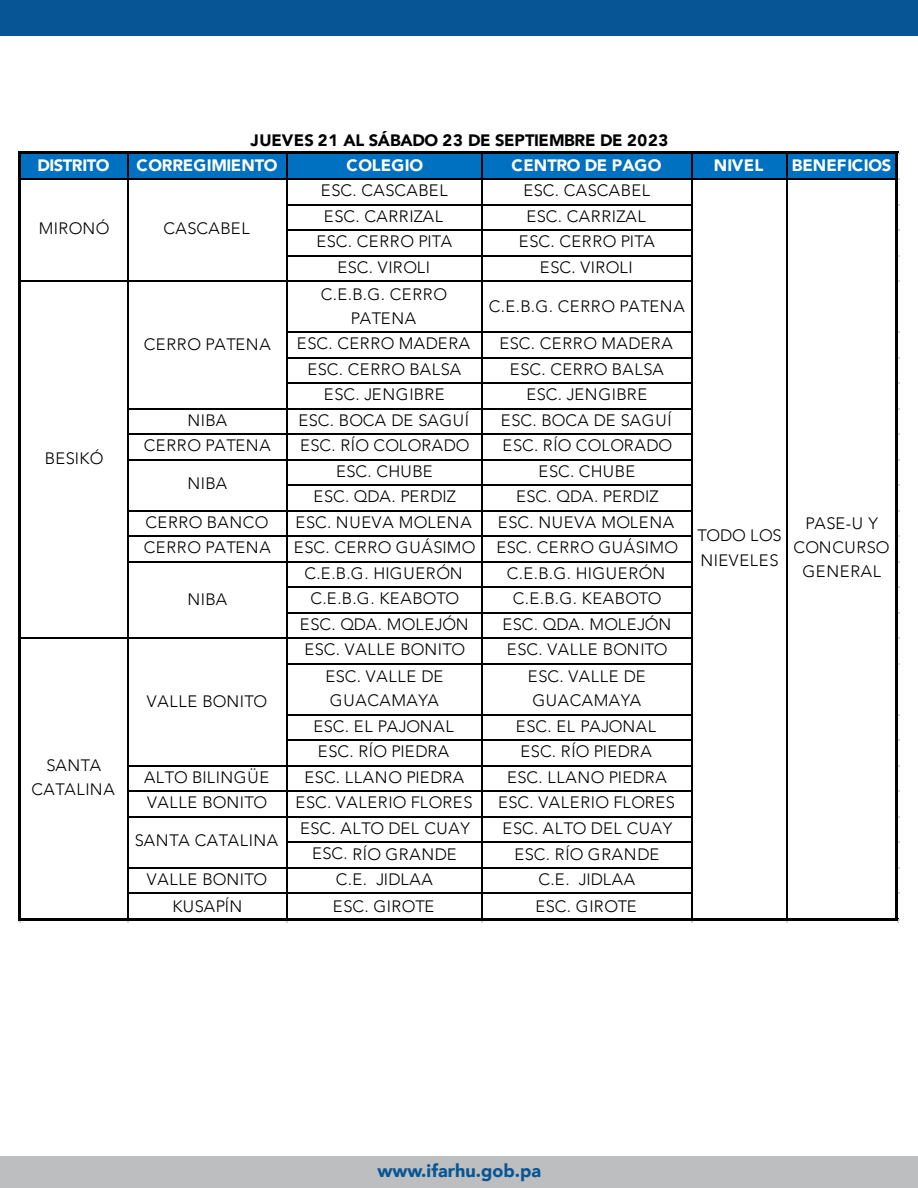
<style>
.page{position:relative;width:918px;height:1188px;background:#fff}
.page>*{position:absolute;margin:0;border:0;box-sizing:border-box;transform-origin:0 0}
.t1{font:900 18px "Avenir";color:#075594}
.t2{font:300 16.5px/24px "Avenir";letter-spacing:.04em;color:#000;text-align:center}
.t3{font:300 16.5px "Avenir";letter-spacing:.015em;color:#000}
.t4{font:300 16.5px "Avenir";letter-spacing:-.01em;color:#000}
.t5{font:900 16.5px "Avenir";letter-spacing:-.01em;color:#fff}
.t6{font:300 16.5px "Avenir";letter-spacing:.01em;color:#000}
.t7{font:900 16.5px "Avenir";letter-spacing:-.01em;color:#000}
.t8{font:900 16.5px "Avenir";letter-spacing:-.03em;color:#fff}
.t9{font:300 16.5px "Avenir";letter-spacing:.02em;color:#000}
</style>
<div class="page">
<div style="left:0;top:1157px;width:918px;height:31px;background:#bcbec0"></div>
<div style="left:0;top:0;width:918px;height:36px;background:#075594"></div>
<div style="left:19px;top:153px;width:879px;height:27px;background:#0070c0"></div>
<hr style="left:21px;top:152px;width:877px;height:2px;background:#000">
<hr style="left:21px;top:178px;width:874px;height:2px;background:#000">
<hr style="left:288px;top:204px;width:405px;height:2px;background:#000">
<hr style="left:288px;top:230px;width:405px;height:1px;background:#000">
<hr style="left:288px;top:255px;width:405px;height:1px;background:#000">
<hr style="left:21px;top:280px;width:672px;height:2px;background:#000">
<hr style="left:288px;top:332px;width:405px;height:1px;background:#000">
<hr style="left:288px;top:357px;width:405px;height:1px;background:#000">
<hr style="left:288px;top:382px;width:405px;height:2px;background:#000">
<hr style="left:129px;top:408px;width:564px;height:2px;background:#000">
<hr style="left:129px;top:434px;width:564px;height:1px;background:#000">
<hr style="left:129px;top:459px;width:564px;height:1px;background:#000">
<hr style="left:288px;top:484px;width:405px;height:2px;background:#000">
<hr style="left:129px;top:510px;width:564px;height:2px;background:#000">
<hr style="left:129px;top:536px;width:564px;height:1px;background:#000">
<hr style="left:129px;top:561px;width:564px;height:1px;background:#000">
<hr style="left:288px;top:586px;width:405px;height:2px;background:#000">
<hr style="left:288px;top:612px;width:405px;height:2px;background:#000">
<hr style="left:21px;top:638px;width:672px;height:1px;background:#000">
<hr style="left:288px;top:663px;width:405px;height:1px;background:#000">
<hr style="left:288px;top:714px;width:405px;height:2px;background:#000">
<hr style="left:288px;top:740px;width:405px;height:1px;background:#000">
<hr style="left:129px;top:765px;width:564px;height:1px;background:#000">
<hr style="left:129px;top:790px;width:564px;height:2px;background:#000">
<hr style="left:129px;top:816px;width:564px;height:2px;background:#000">
<hr style="left:288px;top:842px;width:405px;height:1px;background:#000">
<hr style="left:129px;top:867px;width:564px;height:1px;background:#000">
<hr style="left:129px;top:892px;width:564px;height:2px;background:#000">
<hr style="left:18px;top:152px;width:3px;height:769px;background:#000">
<hr style="left:127px;top:154px;width:2px;height:764px;background:#000">
<hr style="left:286px;top:154px;width:2px;height:764px;background:#000">
<hr style="left:481px;top:154px;width:2px;height:764px;background:#000">
<hr style="left:691px;top:154px;width:2px;height:764px;background:#000">
<hr style="left:786px;top:154px;width:1px;height:764px;background:#000">
<hr style="left:21px;top:918px;width:877px;height:3px;background:#000">
<hr style="left:895px;top:154px;width:3px;height:767px;background:#000">
<p class="t7" style="left:250px;top:126px;width:419px">JUEVES 21 AL SÁBADO 23 DE SEPTIEMBRE DE 2023</p>
<p class="t8" style="left:37px;top:151px;width:74px">DISTRITO</p>
<p class="t5" style="left:136px;top:151px;width:143px">CORREGIMIENTO</p>
<p class="t5" style="left:346px;top:151px;width:78px">COLEGIO</p>
<p class="t5" style="left:511px;top:151px;width:152px">CENTRO DE PAGO</p>
<p class="t5" style="left:714px;top:151px;width:51px">NIVEL</p>
<p class="t5" style="left:792px;top:151px;width:101px">BENEFICIOS</p>
<p class="t2" style="left:321px;top:179px;width:128px">ESC. CASCABEL</p>
<p class="t2" style="left:523px;top:179px;width:128px">ESC. CASCABEL</p>
<p class="t2" style="left:324px;top:204px;width:121px">ESC. CARRIZAL</p>
<p class="t2" style="left:526px;top:204px;width:121px">ESC. CARRIZAL</p>
<p class="t2" style="left:316px;top:230px;width:137px">ESC. CERRO PITA</p>
<p class="t2" style="left:519px;top:230px;width:137px">ESC. CERRO PITA</p>
<p class="t2" style="left:337px;top:255px;width:94px">ESC. VIROLI</p>
<p class="t2" style="left:540px;top:255px;width:94px">ESC. VIROLI</p>
<p class="t2" style="left:321px;top:282px;width:128px">C.E.B.G. CERRO<br>PATENA</p>
<p class="t2" style="left:39px;top:216px;width:72px">MIRONÓ</p>
<p class="t2" style="left:163px;top:216px;width:88px">CASCABEL</p>
<p class="t2" style="left:489px;top:294px;width:197px">C.E.B.G. CERRO PATENA</p>
<p class="t2" style="left:45px;top:446px;width:60px">BESIKÓ</p>
<p class="t2" style="left:31px;top:753px;width:85px">SANTA<br>CATALINA</p>
<p class="t2" style="left:144px;top:332px;width:128px">CERRO PATENA</p>
<p class="t2" style="left:297px;top:332px;width:175px">ESC. CERRO MADERA</p>
<p class="t2" style="left:499px;top:332px;width:175px">ESC. CERRO MADERA</p>
<p class="t2" style="left:307px;top:357px;width:155px">ESC. CERRO BALSA</p>
<p class="t2" style="left:510px;top:357px;width:155px">ESC. CERRO BALSA</p>
<p class="t2" style="left:324px;top:383px;width:122px">ESC. JENGIBRE</p>
<p class="t2" style="left:526px;top:383px;width:122px">ESC. JENGIBRE</p>
<p class="t2" style="left:187px;top:408px;width:41px">NIBA</p>
<p class="t3" style="left:298px;top:411px;width:172px">ESC. BOCA DE SAGUÍ</p>
<p class="t3" style="left:501px;top:411px;width:172px">ESC. BOCA DE SAGUÍ</p>
<p class="t2" style="left:144px;top:434px;width:128px">CERRO PATENA</p>
<p class="t2" style="left:300px;top:434px;width:171px">ESC. RÍO COLORADO</p>
<p class="t2" style="left:503px;top:434px;width:171px">ESC. RÍO COLORADO</p>
<p class="t3" style="left:336px;top:461px;width:98px">ESC. CHUBE</p>
<p class="t3" style="left:539px;top:461px;width:98px">ESC. CHUBE</p>
<p class="t4" style="left:314px;top:487px;width:144px">ESC. QDA. PERDIZ</p>
<p class="t4" style="left:516px;top:487px;width:144px">ESC. QDA. PERDIZ</p>
<p class="t2" style="left:146px;top:510px;width:125px">CERRO BANCO</p>
<p class="t2" style="left:296px;top:510px;width:178px">ESC. NUEVA MOLENA</p>
<p class="t2" style="left:498px;top:510px;width:178px">ESC. NUEVA MOLENA</p>
<p class="t2" style="left:144px;top:536px;width:128px">CERRO PATENA</p>
<p class="t2" style="left:294px;top:536px;width:183px">ESC. CERRO GUÁSIMO</p>
<p class="t2" style="left:496px;top:536px;width:183px">ESC. CERRO GUÁSIMO</p>
<p class="t2" style="left:304px;top:561px;width:160px">C.E.B.G. HIGUERÓN</p>
<p class="t2" style="left:507px;top:561px;width:160px">C.E.B.G. HIGUERÓN</p>
<p class="t3" style="left:310px;top:589px;width:150px">C.E.B.G. KEABOTO</p>
<p class="t3" style="left:513px;top:589px;width:150px">C.E.B.G. KEABOTO</p>
<p class="t4" style="left:300px;top:615px;width:170px">ESC. QDA. MOLEJÓN</p>
<p class="t4" style="left:502px;top:615px;width:170px">ESC. QDA. MOLEJÓN</p>
<p class="t2" style="left:304px;top:638px;width:162px">ESC. VALLE BONITO</p>
<p class="t2" style="left:507px;top:638px;width:162px">ESC. VALLE BONITO</p>
<p class="t2" style="left:325px;top:665px;width:119px;text-align:left">ESC. VALLE DE<br>GUACAMAYA</p>
<p class="t2" style="left:528px;top:665px;width:119px;text-align:left">ESC. VALLE DE<br>GUACAMAYA</p>
<p class="t2" style="left:313px;top:714px;width:142px">ESC. EL PAJONAL</p>
<p class="t2" style="left:516px;top:714px;width:142px">ESC. EL PAJONAL</p>
<p class="t6" style="left:318px;top:742px;width:133px">ESC. RÍO PIEDRA</p>
<p class="t6" style="left:521px;top:742px;width:133px">ESC. RÍO PIEDRA</p>
<p class="t2" style="left:144px;top:765px;width:127px">ALTO BILINGÜE</p>
<p class="t2" style="left:304px;top:765px;width:161px">ESC. LLANO PIEDRA</p>
<p class="t2" style="left:507px;top:765px;width:161px">ESC. LLANO PIEDRA</p>
<p class="t2" style="left:147px;top:791px;width:122px">VALLE BONITO</p>
<p class="t2" style="left:296px;top:791px;width:179px">ESC. VALERIO FLORES</p>
<p class="t2" style="left:498px;top:791px;width:179px">ESC. VALERIO FLORES</p>
<p class="t2" style="left:300px;top:816px;width:171px">ESC. ALTO DEL CUAY</p>
<p class="t2" style="left:503px;top:816px;width:171px">ESC. ALTO DEL CUAY</p>
<p class="t2" style="left:312px;top:842px;width:146px">ESC. RÍO GRANDE</p>
<p class="t2" style="left:514px;top:842px;width:146px">ESC. RÍO GRANDE</p>
<p class="t2" style="left:147px;top:867px;width:122px">VALLE BONITO</p>
<p class="t2" style="left:336px;top:867px;width:98px">C.E. JIDLAA</p>
<p class="t2" style="left:538px;top:867px;width:98px">C.E. JIDLAA</p>
<p class="t9" style="left:172px;top:897px;width:71px">KUSAPÍN</p>
<p class="t6" style="left:333px;top:897px;width:103px">ESC. GIROTE</p>
<p class="t6" style="left:535px;top:897px;width:103px">ESC. GIROTE</p>
<p class="t2" style="left:187px;top:471px;width:41px">NIBA</p>
<p class="t2" style="left:187px;top:587px;width:41px">NIBA</p>
<p class="t2" style="left:147px;top:689px;width:122px">VALLE BONITO</p>
<p class="t2" style="left:135px;top:828px;width:145px">SANTA CATALINA</p>
<p class="t2" style="left:697px;top:524px;width:86px;text-align:left">TODO LOS<br>NIEVELES</p>
<p class="t2" style="left:793px;top:512px;width:98px">PASE-U Y<br>CONCURSO<br>GENERAL</p>
<p class="t1" style="left:378px;top:1155px;width:165px">www.ifarhu.gob.pa</p>
</div>
